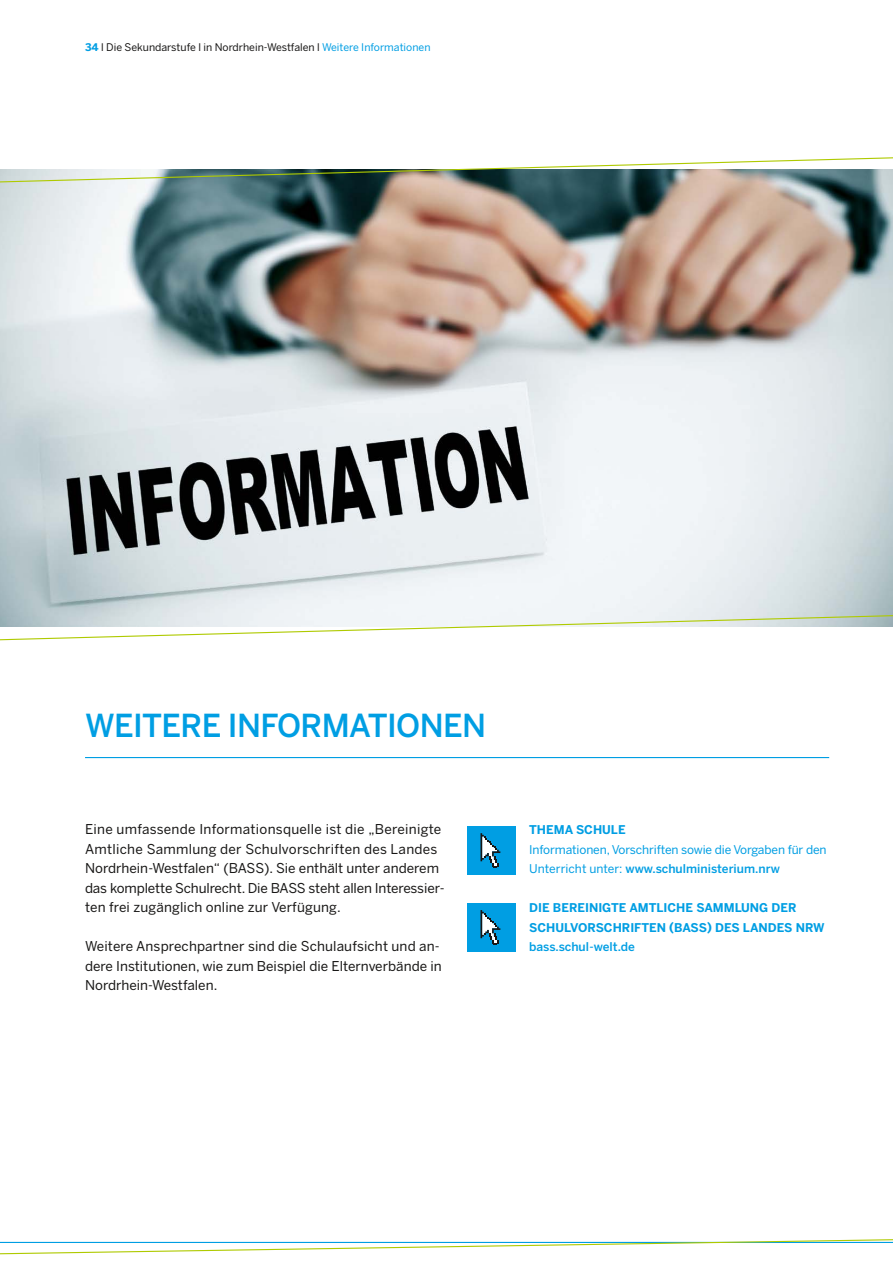
<style>
.page{position:relative;width:893px;height:1263px;background:#fff}
.page>*{position:absolute;margin:0;border:0;box-sizing:border-box;transform-origin:0 0}
.t1{font:500 31.5px "Benton Sans";letter-spacing:-.02em;color:#009ee3}
.t2{font:13.5px/19.5px "Benton Sans";color:#181716}
.t3{font:12px/19.5px "Benton Sans";letter-spacing:-.01em;color:#009ee3}
.t4{font:700 12px/19.5px "Benton Sans";color:#009ee3}
.t5{font:500 12px "Benton Sans";color:#009ee3}
.t6{font:10.5px "Benton Sans";color:#181716}
.s1{font-weight:700;color:#009ee3}
.s2{color:#009ee3}
.s3{font-weight:500}
</style>
<div class="page">
<hr style="left:85px;top:757px;width:744px;height:1px;background:#009ee3">
<svg style="left:0;top:157px;width:893px;height:484px"></svg>
<div style="left:468px;top:826px;width:48px;height:48px;background:#009ee3"></div>
<svg style="left:480px;top:833px;width:20px;height:35px"></svg>
<div style="left:468px;top:903px;width:48px;height:48px;background:#009ee3"></div>
<svg style="left:480px;top:910px;width:20px;height:35px"></svg>
<svg style="left:0;top:1239px;width:893px;height:16px"></svg>
<p class="t6" style="left:85px;top:41px;width:347px"><span class="s1">34</span> l Die Sekundarstufe l in Nordrhein-Westfalen l <span class="s2">Weitere Informationen</span></p>
<h1 class="t1" style="left:85px;top:706px;width:403px">WEITERE INFORMATIONEN</h1>
<p class="t2" style="left:85px;top:819px;width:361px">Eine umfassende Informationsquelle ist die „Bereinigte Amtliche Sammlung der Schulvorschriften des Landes Nordrhein-Westfalen“ (BASS). Sie enthält unter anderem das komplette Schulrecht. Die BASS steht allen Interessier&shy;ten frei zugänglich online zur Verfügung.</p>
<p class="t2" style="left:85px;top:936px;width:358px">Weitere Ansprechpartner sind die Schulaufsicht und an&shy;dere Institutionen, wie zum Beispiel die Elternverbände in<br>Nordrhein-Westfalen.</p>
<h2 class="t4" style="left:529px;top:820px;width:98px">THEMA SCHULE</h2>
<p class="t3" style="left:529px;top:839px;width:299px">Informationen, Vorschriften sowie die Vorgaben für den<br>Unterricht unter: <span class="s3">www.schulministerium.nrw</span></p>
<h2 class="t4" style="left:529px;top:898px;width:297px">DIE BEREINIGTE AMTLICHE SAMMLUNG DER<br>SCHULVORSCHRIFTEN (BASS) DES LANDES NRW</h2>
<p class="t5" style="left:529px;top:939px;width:107px">bass.schul-welt.de</p>
</div>
